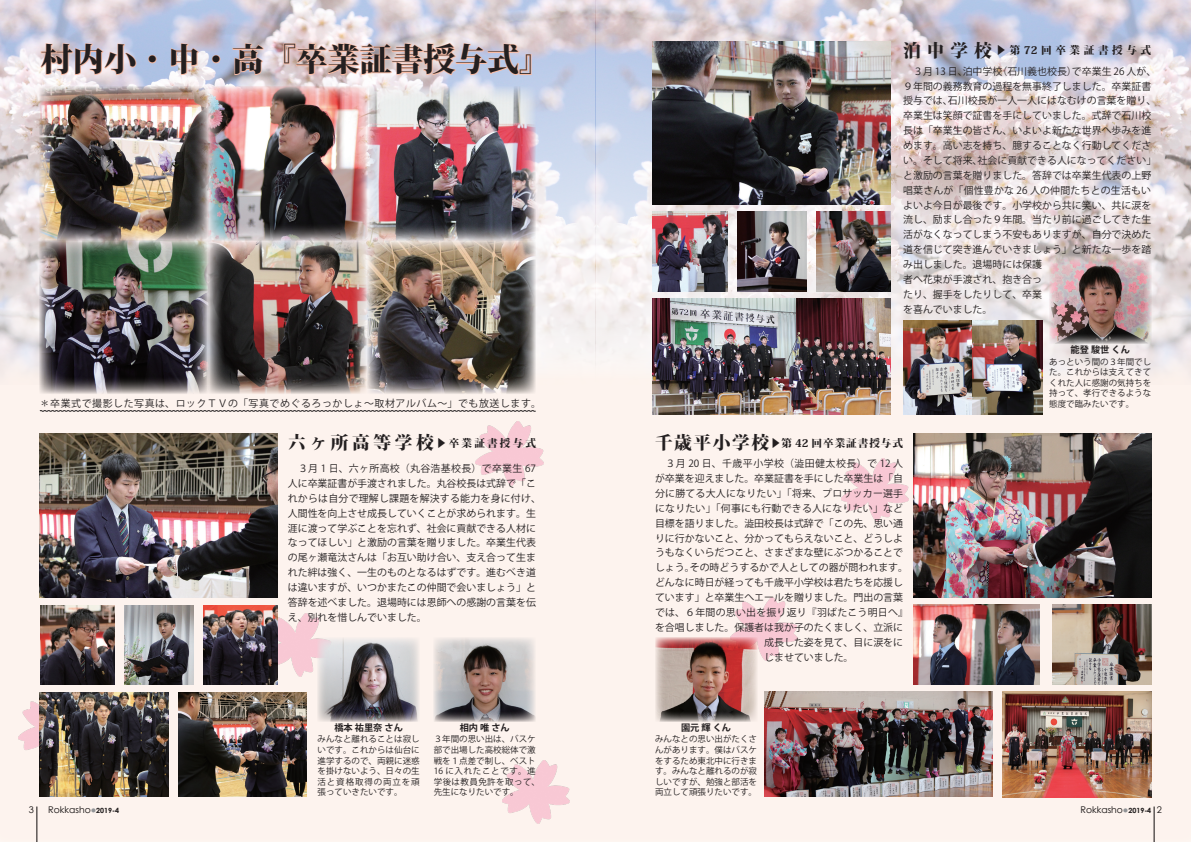
<style>
.page{position:relative;width:1191px;height:842px;background:#fff}
.page>*{position:absolute;margin:0;border:0;box-sizing:border-box;transform-origin:0 0}
.t1{font:800 31.9px "Koz Min Pro";color:#231f20}
.t2{font:800 17.7px "Koz Min Pro";letter-spacing:.205em;color:#231f20}
.t3{font:800 10.6px "Koz Min Pro";letter-spacing:.085em;color:#231f20}
.t4{font:800 10.6px "Koz Min Pro";letter-spacing:.335em;color:#231f20}
.t5{font:800 10.6px "Koz Min Pro";letter-spacing:.205em;color:#231f20}
.t6{font:9.9px/14.9px "Koz Go Pro";color:#231f20}
.t7{font:9.9px "Koz Go Pro";letter-spacing:.025em;color:#231f20}
.t8{font:9.9px "Koz Go Pro";letter-spacing:.06em;color:#231f20}
.t9{font:9.9px "Koz Go Pro";letter-spacing:.045em;color:#231f20}
.t10{font:9.9px "Koz Go Pro";letter-spacing:.02em;color:#231f20}
.t11{font:700 9.2px "Koz Go Pro";color:#231f20}
.t12{font:9.2px "Century Gothic";color:#231f20}
.t13{font:8.5px/10.6px "Koz Go Pro";color:#231f20;text-align:justify}
.t14{font:700 7.1px "Century Gothic";color:#231f20}
.s1{font-family:"Impact";color:#939598}
</style>
<div class="page">
<img style="left:0;top:0;width:1191px;height:332px">
<div style="left:0;top:332px;width:1191px;height:510px;background:#fdf1ea"></div>
<img style="left:18px;top:698px;width:22px;height:63px">
<img style="left:476px;top:422px;width:67px;height:63px">
<img style="left:841px;top:458px;width:67px;height:63px">
<img style="left:730px;top:597px;width:67px;height:63px">
<img style="left:502px;top:761px;width:67px;height:63px">
<img style="left:278px;top:613px;width:42px;height:63px">
<svg style="left:39px;top:42px;width:98px;height:34px;background:#e2d0d4"></svg>
<div style="left:148px;top:55px;width:9px;height:8px;border:1px solid #fabda6;border-radius:50%"></div>
<svg style="left:170px;top:43px;width:30px;height:33px"></svg>
<div style="left:212px;top:55px;width:8px;height:8px;border:1px solid #fabda6;border-radius:50%"></div>
<svg style="left:231px;top:42px;width:34px;height:34px"></svg>
<svg style="left:283px;top:42px;width:249px;height:34px;background:#e0c6c4"></svg>
<img style="left:40px;top:434px;width:238px;height:163px">
<img style="left:913px;top:434px;width:238px;height:163px">
<img style="left:40px;top:86px;width:495px;height:308px">
<img style="left:653px;top:41px;width:238px;height:164px">
<img style="left:1049px;top:259px;width:102px;height:85px">
<img style="left:764px;top:692px;width:228px;height:104px">
<img style="left:913px;top:605px;width:126px;height:79px">
<img style="left:1053px;top:605px;width:98px;height:79px">
<img style="left:653px;top:299px;width:238px;height:115px">
<img style="left:737px;top:212px;width:69px;height:79px">
<img style="left:816px;top:212px;width:74px;height:79px">
<img style="left:653px;top:212px;width:74px;height:79px">
<img style="left:903px;top:320px;width:139px;height:94px">
<img style="left:434px;top:638px;width:102px;height:83px">
<img style="left:317px;top:637px;width:102px;height:84px">
<img style="left:40px;top:692px;width:128px;height:104px">
<img style="left:124px;top:605px;width:70px;height:79px">
<img style="left:203px;top:605px;width:75px;height:79px">
<img style="left:41px;top:605px;width:73px;height:79px">
<svg style="left:40px;top:410px;width:496px;height:2px"></svg>
<img style="left:179px;top:692px;width:128px;height:104px">
<hr style="left:36px;top:806px;width:1px;height:36px;background:#231f20">
<hr style="left:1153px;top:806px;width:1px;height:36px;background:#231f20">
<img style="left:1002px;top:692px;width:149px;height:105px">
<img style="left:655px;top:637px;width:102px;height:84px">
<p class="t1" style="left:41px;top:36px;width:512px">村内小・中・高『卒業証書授与式『</p>
<p class="t2" style="left:903px;top:37px;width:90px">泊中学校</p>
<p class="t4" style="left:995px;top:42px;width:157px">▶第72回卒業証書授与式</p>
<p class="t6" style="left:1071px;top:64px;width:86px">で卒業生 26 人が、</p>
<p class="t6" style="left:962px;top:64px;width:41px">泊中学校</p>
<p class="t6" style="left:997px;top:64px;width:81px">（石川義也校長）</p>
<p class="t6" style="left:903px;top:64px;width:66px">　３月 13 日、</p>
<p class="t6" style="left:903px;top:79px;width:250px">９年間の義務教育の過程を無事終了しました。卒業証書</p>
<p class="t6" style="left:947px;top:94px;width:210px">石川校長が一人一人にはなむけの言葉を贈り、</p>
<p class="t6" style="left:903px;top:94px;width:51px">授与では、</p>
<p class="t6" style="left:903px;top:108px;width:250px">卒業生は笑顔で証書を手にしていました。式辞で石川校</p>
<p class="t6" style="left:903px;top:123px;width:250px">長は「卒業生の皆さん、いよいよ新たな世界へ歩みを進</p>
<p class="t6" style="left:903px;top:138px;width:250px">めます。高い志を持ち、臆することなく行動してくださ</p>
<p class="t6" style="left:977px;top:153px;width:180px">社会に貢献できる人になってください「</p>
<p class="t6" style="left:903px;top:153px;width:250px">い。そして将来、<br>と激励の言葉を贈りました。答辞では卒業生代表の上野唱葉さんが「個性豊かな 26 人の仲間たちとの生活もいよいよ今日が最後です。小学校から共に笑い、共に涙を流し、励まし合った９年間。当たり前に過ごしてきた生活がなくなってしまう不安もありますが、自分で決めた道を信じて突き進んでいきましょう」と新たな一歩を踏み出しました。退場時には保護<br>者へ花束が手渡され、抱き合っ<br>たり、握手をしたりして、卒業<br>を喜んでいました。</p>
<p class="t11" style="left:1070px;top:344px;width:61px">能登駿世くん</p>
<p class="t8" style="left:40px;top:397px;width:502px">＊卒業式で撮影した写真は、ロックＴＶの「写真でめぐるろっかしょ～取材アルバム～」でも放送します。</p>
<p class="t13" style="left:1049px;top:356px;width:104px">あっという間の３年間でした。これからは支えてきてくれた人に感謝の気持ちを持って、孝行できるような態度で臨みたいです。</p>
<p class="t2" style="left:288px;top:429px;width:147px">六ヶ所高等学校</p>
<p class="t5" style="left:436px;top:435px;width:102px">▶卒業証書授与式</p>
<p class="t2" style="left:655px;top:429px;width:116px">千歳平小学校</p>
<p class="t3" style="left:770px;top:435px;width:135px">▶第 42 回卒業証書授与式</p>
<p class="t6" style="left:288px;top:461px;width:255px">　３月 1 日、六ヶ所高校（丸谷浩基校長）で卒業生 67人に卒業証書が手渡されました。丸谷校長は式辞で「これからは自分で理解し課題を解決する能力を身に付け、人間性を向上させ成長していくことが求められます。生涯に渡って学ぶことを忘れず、社会に貢献できる人材になってほしい」と激励の言葉を贈りました。卒業生代表の尾ヶ瀬竜汰さんは「お互い助け合い、支え合って生まれた絆は強く、一生のものとなるはずです。進むべき道は違いますが、いつかまたこの仲間で会いましょう」と答辞を述べました。退場時には恩師への感謝の言葉を伝え、別れを惜しんでいました。</p>
<p class="t9" style="left:655px;top:457px;width:250px">　３月 20 日、千歳平小学校（澁田健太校長）で 12 人</p>
<p class="t6" style="left:655px;top:471px;width:250px">が卒業を迎えました。卒業証書を手にした卒業生は「自</p>
<p class="t7" style="left:655px;top:487px;width:250px">分に勝てる大人になりたい」「将来、プロサッカー選手</p>
<p class="t10" style="left:655px;top:502px;width:250px">になりたい」「何事にも行動できる人になりたい」など</p>
<p class="t6" style="left:655px;top:516px;width:250px">目標を語りました。澁田校長は式辞で「この先、思い通</p>
<p class="t6" style="left:655px;top:531px;width:250px">りに行かないこと、分かってもらえないこと、どうしよ</p>
<p class="t6" style="left:655px;top:546px;width:250px">うもなくいらだつこと、さまざまな壁にぶつかることで</p>
<p class="t6" style="left:690px;top:560px;width:220px">その時どうするかで人としての器が問われます。</p>
<p class="t6" style="left:655px;top:560px;width:41px">しょう。</p>
<p class="t6" style="left:655px;top:575px;width:250px">どんなに時日が経っても千歳平小学校は君たちを応援し</p>
<p class="t6" style="left:655px;top:590px;width:250px">ています」と卒業生へエールを贈りました。門出の言葉</p>
<p class="t7" style="left:655px;top:606px;width:255px">では、６年間の思い出を振り返り『羽ばたこう明日へ『</p>
<p class="t6" style="left:655px;top:620px;width:250px">を合唱しました。保護者は我が子のたくましく、立派に</p>
<p class="t6" style="left:764px;top:635px;width:140px">成長した姿を見て、目に涙をに</p>
<p class="t6" style="left:764px;top:650px;width:91px">じませていました。</p>
<p class="t11" style="left:334px;top:722px;width:70px">橋本祐里奈さん</p>
<p class="t11" style="left:460px;top:722px;width:52px">相内唯さん</p>
<p class="t11" style="left:681px;top:722px;width:52px">園元輝くん</p>
<p class="t13" style="left:317px;top:734px;width:104px">みんなと離れることは寂しいです。これからは仙台に進学するので、両親に迷惑を掛けないよう、日々の生活と資格取得の両立を頑張っていきたいです。</p>
<p class="t13" style="left:434px;top:734px;width:108px;text-align:left">３年間の思い出は、バスケ部で出場した高校総体で激戦を１点差で制し、ベスト<br>16 に入れたことです。進学後は教員免許を取って、先生になりたいです。</p>
<p class="t13" style="left:655px;top:734px;width:104px">みんなとの思い出がたくさんがあります。僕はバスケをするため東北中に行きます。みんなと離れるのが寂しいですが、勉強と部活を両立して頑張りたいです。</p>
<p class="t12" style="left:29px;top:804px;width:7px">3</p>
<p class="t12" style="left:48px;top:804px;width:49px">Rokkasho<span class="s1">●</span></p>
<p class="t14" style="left:96px;top:805px;width:24px">2019-4</p>
<p class="t12" style="left:1080px;top:804px;width:49px">Rokkasho<span class="s1">●</span></p>
<p class="t12" style="left:1157px;top:804px;width:7px">2</p>
<p class="t14" style="left:1128px;top:805px;width:24px">2019-4</p>
</div>
